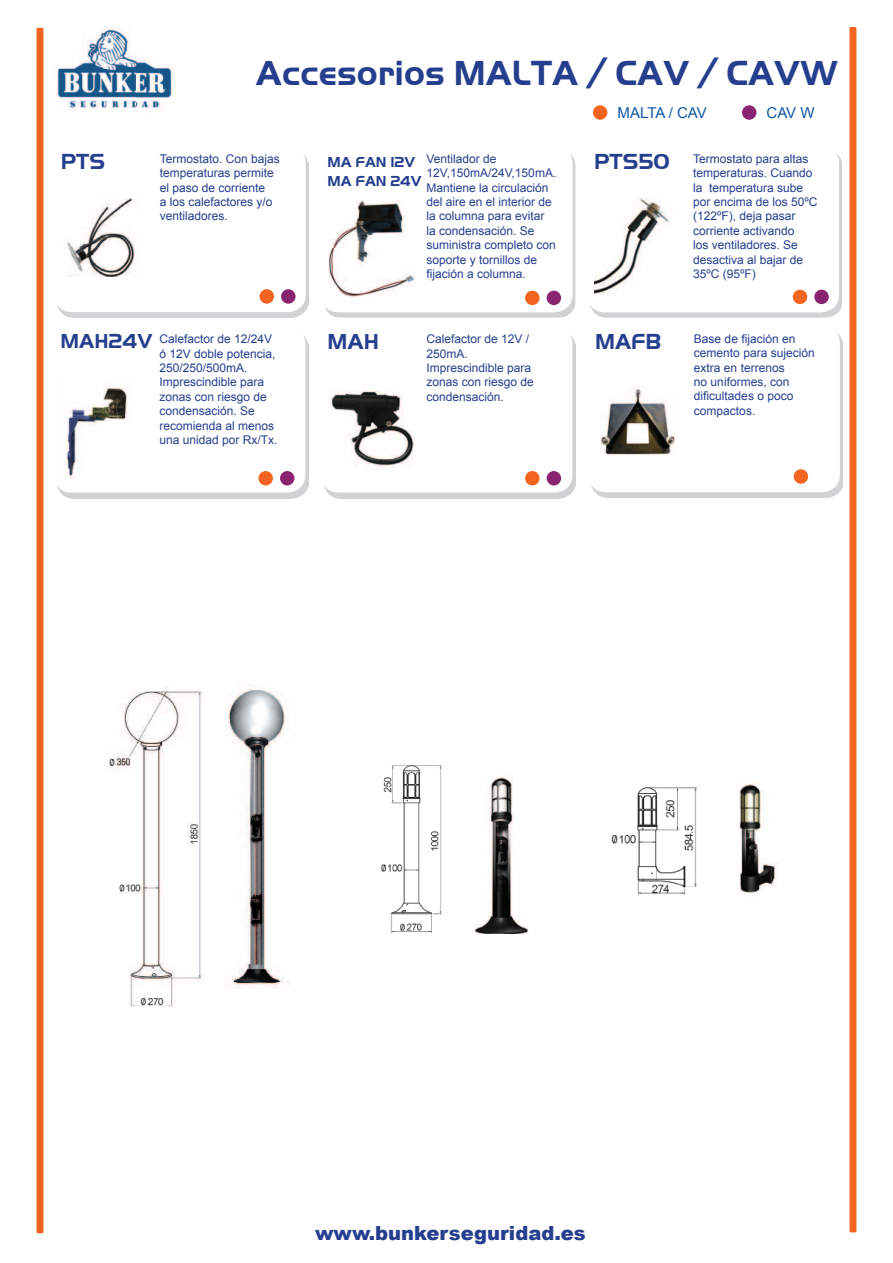
<style>
.page{position:relative;width:893px;height:1263px;background:#fff}
.page>*{position:absolute;margin:0;border:0;box-sizing:border-box;transform-origin:0 0}
.t1{font:700 36px "Handel Got D";color:#253f8e}
.t2{font:700 22.5px "Handel Got D";color:#253f8e}
.t3{font:700 21px "Handel Got D";color:#253f8e}
.t4{font:900 19.5px "Arial";color:#253f8e}
.t5{font:700 15px "Handel Got D";color:#253f8e}
.t6{font:15px "Arial";letter-spacing:-.035em;color:#1058a5}
.t7{font:12px/14.4px "Arial";color:#253f8e}
</style>
<div class="page">
<img style="left:57px;top:27px;width:115px;height:82px">
<div style="left:37px;top:28px;width:6px;height:1205px;background:#f36421;border-radius:2px"></div>
<div style="left:849px;top:27px;width:7px;height:1205px;background:#f36421;border-radius:2px"></div>
<img style="left:57px;top:155px;width:252px;height:163px">
<div style="left:54px;top:145px;width:252px;height:167px;background:#fff;border-radius:18px"></div>
<img style="left:67px;top:198px;width:70px;height:79px">
<img style="left:590px;top:153px;width:252px;height:165px">
<div style="left:587px;top:145px;width:252px;height:167px;background:#fff;border-radius:18px"></div>
<img style="left:595px;top:198px;width:74px;height:96px">
<img style="left:591px;top:333px;width:252px;height:165px">
<div style="left:588px;top:325px;width:252px;height:167px;background:#fff;border-radius:18px"></div>
<img style="left:601px;top:387px;width:75px;height:68px">
<img style="left:57px;top:335px;width:251px;height:163px">
<div style="left:54px;top:325px;width:251px;height:168px;background:#fff;border-radius:18px"></div>
<img style="left:65px;top:383px;width:67px;height:96px">
<img style="left:324px;top:154px;width:251px;height:164px">
<div style="left:321px;top:145px;width:251px;height:167px;background:#fff;border-radius:18px"></div>
<img style="left:329px;top:201px;width:86px;height:96px">
<div style="left:593px;top:105px;width:14px;height:15px;background:#f36421;border-radius:50%"></div>
<div style="left:742px;top:105px;width:14px;height:15px;background:#892471;border-radius:50%"></div>
<div style="left:793px;top:290px;width:14px;height:14px;background:#f36421;border-radius:50%"></div>
<div style="left:814px;top:290px;width:15px;height:14px;background:#892471;border-radius:50%"></div>
<div style="left:258px;top:471px;width:15px;height:14px;background:#f36421;border-radius:50%"></div>
<div style="left:280px;top:471px;width:14px;height:14px;background:#892471;border-radius:50%"></div>
<div style="left:525px;top:291px;width:15px;height:14px;background:#f36421;border-radius:50%"></div>
<div style="left:547px;top:291px;width:14px;height:14px;background:#892471;border-radius:50%"></div>
<img style="left:324px;top:335px;width:251px;height:163px">
<div style="left:321px;top:325px;width:251px;height:168px;background:#fff;border-radius:18px"></div>
<img style="left:331px;top:391px;width:83px;height:77px">
<div style="left:525px;top:471px;width:15px;height:14px;background:#f36421;border-radius:50%"></div>
<div style="left:547px;top:471px;width:14px;height:14px;background:#892471;border-radius:50%"></div>
<img style="left:226px;top:689px;width:63px;height:299px">
<img style="left:475px;top:775px;width:53px;height:159px">
<img style="left:739px;top:782px;width:39px;height:112px">
<img style="left:381px;top:765px;width:61px;height:169px">
<img style="left:611px;top:787px;width:87px;height:108px">
<img style="left:108px;top:687px;width:96px;height:319px">
<div style="left:260px;top:289px;width:14px;height:15px;background:#f36421;border-radius:50%"></div>
<div style="left:281px;top:289px;width:15px;height:15px;background:#892471;border-radius:50%"></div>
<div style="left:794px;top:469px;width:14px;height:15px;background:#f36421;border-radius:50%"></div>
<h1 class="t1" style="left:256px;top:53px;width:584px">Accesorios MALTA / CAV / CAVW</h1>
<p class="t6" style="left:618px;top:103px;width:91px">MALTA / CAV</p>
<p class="t6" style="left:766px;top:103px;width:50px">CAV W</p>
<h2 class="t2" style="left:594px;top:149px;width:77px">PTS50</h2>
<h2 class="t2" style="left:61px;top:149px;width:46px">PTS</h2>
<p class="t7" style="left:693px;top:152px;width:126px">Termostato para altas temperaturas. Cuando la temperatura sube por encima de los 50ºC (122ºF), deja pasar corriente activando<br>los ventiladores. Se desactiva al bajar de<br>35ºC (95ºF)</p>
<p class="t7" style="left:160px;top:152px;width:122px">Termostato. Con bajas temperaturas permite el paso de corriente<br>a los calefactores y/o ventiladores.</p>
<p class="t7" style="left:426px;top:152px;width:131px">Ventilador de<br>12V,150mA/24V,150mA.<br>Mantiene la circulación del aire en el interior de la columna para evitar la condensación. Se suministra completo con soporte y tornillos de fijación a columna.</p>
<p class="t5" style="left:327px;top:154px;width:89px">MA FAN 12V</p>
<p class="t5" style="left:327px;top:172px;width:96px">MA FAN 24V</p>
<p class="t7" style="left:159px;top:332px;width:114px">Calefactor de 12/24V</p>
<h2 class="t2" style="left:595px;top:329px;width:68px">MAFB</h2>
<p class="t7" style="left:159px;top:346px;width:120px">ó 12V doble potencia,<br>250/250/500mA.<br>Imprescindible para zonas con riesgo de condensación. Se recomienda al menos una unidad por Rx/Tx.</p>
<h3 class="t3" style="left:61px;top:330px;width:93px">MAH24V</h3>
<h2 class="t2" style="left:327px;top:329px;width:53px">MAH</h2>
<p class="t7" style="left:426px;top:332px;width:109px">Calefactor de 12V /<br>250mA.<br>Imprescindible para zonas con riesgo de condensación.</p>
<p class="t7" style="left:694px;top:332px;width:122px">Base de fijación en cemento para sujeción extra en terrenos<br>no uniformes, con dificultades o poco compactos.</p>
<h3 class="t4" style="left:315px;top:1218px;width:272px">www.bunkerseguridad.es</h3>
</div>
